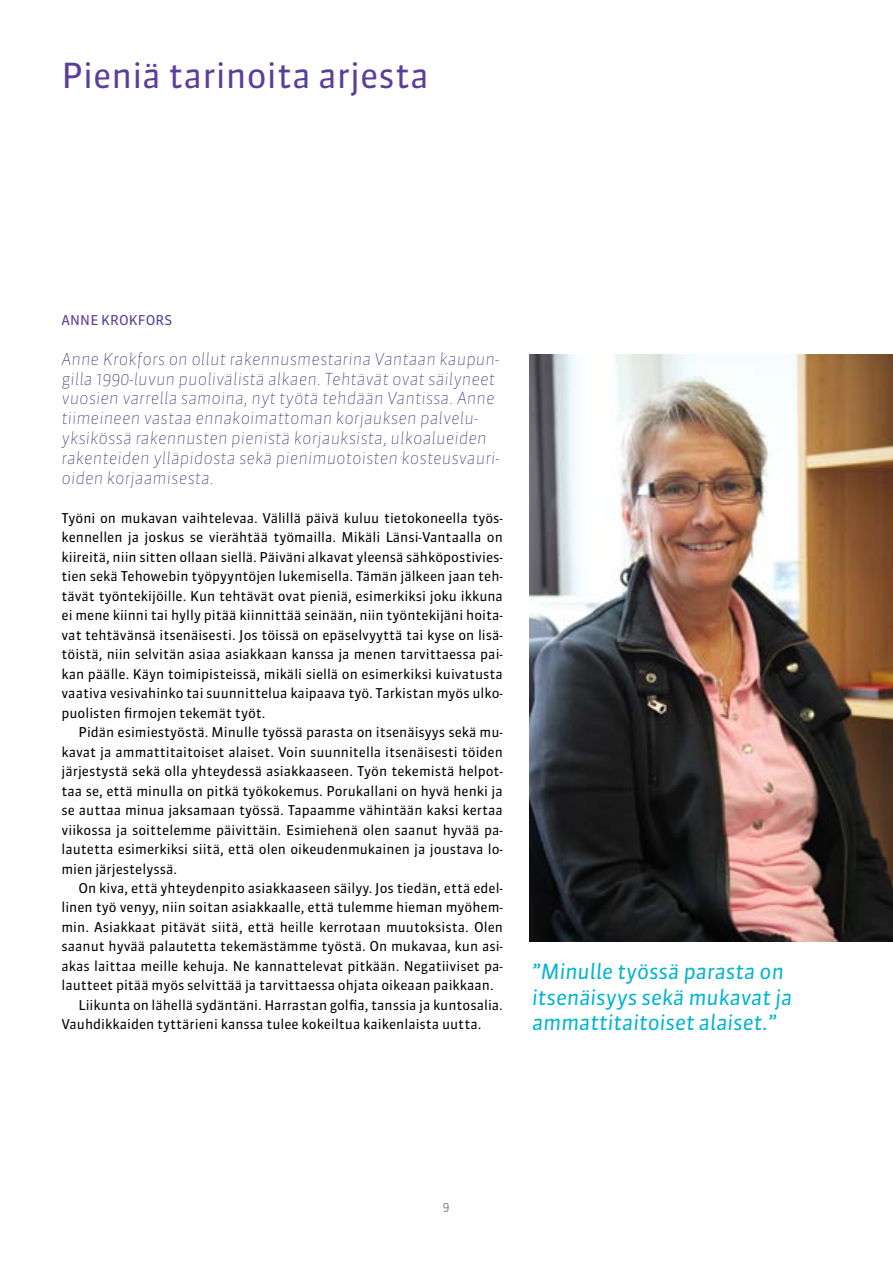
<style>
.page{position:relative;width:893px;height:1263px;background:#fff}
.page>*{position:absolute;margin:0;border:0;box-sizing:border-box;transform-origin:0 0}
.t1{font:34.5px "Sanuk OT";color:#5a3f99}
.t2{font:italic 21px/25.2px "Sanuk OT";color:#00b5cc}
.t3{font:italic 100 16.5px/19.8px "Sanuk OT";color:#3b2d71}
.t4{font:13.5px/19.5px "Sanuk OT";color:#000;text-align:justify}
.t5{font:13.5px "Sanuk OT";letter-spacing:.01em;color:#5a3f99}
.t6{font:100 12px "Sanuk OT";color:#000}
</style>
<div class="page">
<img style="left:529px;top:354px;width:364px;height:588px">
<h1 class="t1" style="left:62px;top:54px;width:369px">Pieniä tarinoita arjesta</h1>
<p class="t5" style="left:62px;top:312px;width:112px">ANNE KROKFORS</p>
<p class="t3" style="left:62px;top:349px;width:440px">Anne Krokfors on ollut rakennusmestarina Vantaan kaupun&shy;gilla 1990-luvun puolivälistä alkaen. Tehtävät ovat säilyneet vuosien varrella samoina, nyt työtä tehdään Vantissa. Anne tiimeineen vastaa ennakoimattoman korjauksen palvelu&shy;yksikössä rakennusten pienistä korjauksista, ulkoalueiden rakenteiden ylläpidosta sekä pienimuotoisten kosteusvauri&shy;oiden korjaamisesta.</p>
<p class="t4" style="left:62px;top:508px;width:443px">Työni on mukavan vaihtelevaa. Välillä päivä kuluu tietokoneella työs&shy;kennellen ja joskus se vierähtää työmailla. Mikäli Länsi-Vantaalla on kiireitä, niin sitten ollaan siellä. Päiväni alkavat yleensä sähköpostivies&shy;tien sekä Tehowebin työpyyntöjen lukemisella. Tämän jälkeen jaan teh&shy;tävät työntekijöille. Kun tehtävät ovat pieniä, esimerkiksi joku ikkuna ei mene kiinni tai hylly pitää kiinnittää seinään, niin työntekijäni hoita&shy;vat tehtävänsä itsenäisesti. Jos töissä on epäselvyyttä tai kyse on lisä&shy;töistä, niin selvitän asiaa asiakkaan kanssa ja menen tarvittaessa pai&shy;kan päälle. Käyn toimipisteissä, mikäli siellä on esimerkiksi kuivatusta vaativa vesivahinko tai suunnittelua kaipaava työ. Tarkistan myös ulko&shy;puolisten firmojen tekemät työt.</p>
<p class="t4" style="left:62px;top:722px;width:443px;text-indent:17px">Pidän esimiestyöstä. Minulle työssä parasta on itsenäisyys sekä mu&shy;kavat ja ammattitaitoiset alaiset. Voin suunnitella itsenäisesti töiden järjestystä sekä olla yhteydessä asiakkaaseen. Työn tekemistä helpot&shy;taa se, että minulla on pitkä työkokemus. Porukallani on hyvä henki ja se auttaa minua jaksamaan työssä. Tapaamme vähintään kaksi kertaa viikossa ja soittelemme päivittäin. Esimiehenä olen saanut hyvää pa&shy;lautetta esimerkiksi siitä, että olen oikeudenmukainen ja joustava lo&shy;mien järjestelyssä.</p>
<p class="t4" style="left:79px;top:878px;width:426px">On kiva, että yhteydenpito asiakkaaseen säilyy. Jos tiedän, että edel-</p>
<p class="t4" style="left:62px;top:898px;width:443px">linen työ venyy, niin soitan asiakkaalle, että tulemme hieman myöhem-</p>
<p class="t4" style="left:62px;top:917px;width:443px">min. Asiakkaat pitävät siitä, että heille kerrotaan muutoksista. Olen</p>
<p class="t4" style="left:62px;top:937px;width:443px">saanut hyvää palautetta tekemästämme työstä. On mukavaa, kun asi-</p>
<p class="t4" style="left:62px;top:956px;width:443px">akas laittaa meille kehuja. Ne kannattelevat pitkään. Negatiiviset pa-</p>
<p class="t4" style="left:62px;top:976px;width:434px">lautteet pitää myös selvittää ja tarvittaessa ohjata oikeaan paikkaan.</p>
<p class="t4" style="left:79px;top:995px;width:426px">Liikunta on lähellä sydäntäni. Harrastan golfia, tanssia ja kuntosalia.</p>
<p class="t4" style="left:62px;top:1015px;width:421px">Vauhdikkaiden tyttärieni kanssa tulee kokeiltua kaikenlaista uutta.</p>
<h2 class="t2" style="left:532px;top:959px;width:262px">”Minulle työssä parasta on itsenäisyys sekä mukavat ja ammattitaitoiset alaiset.”</h2>
<p class="t6" style="left:443px;top:1199px;width:8px">9</p>
</div>
